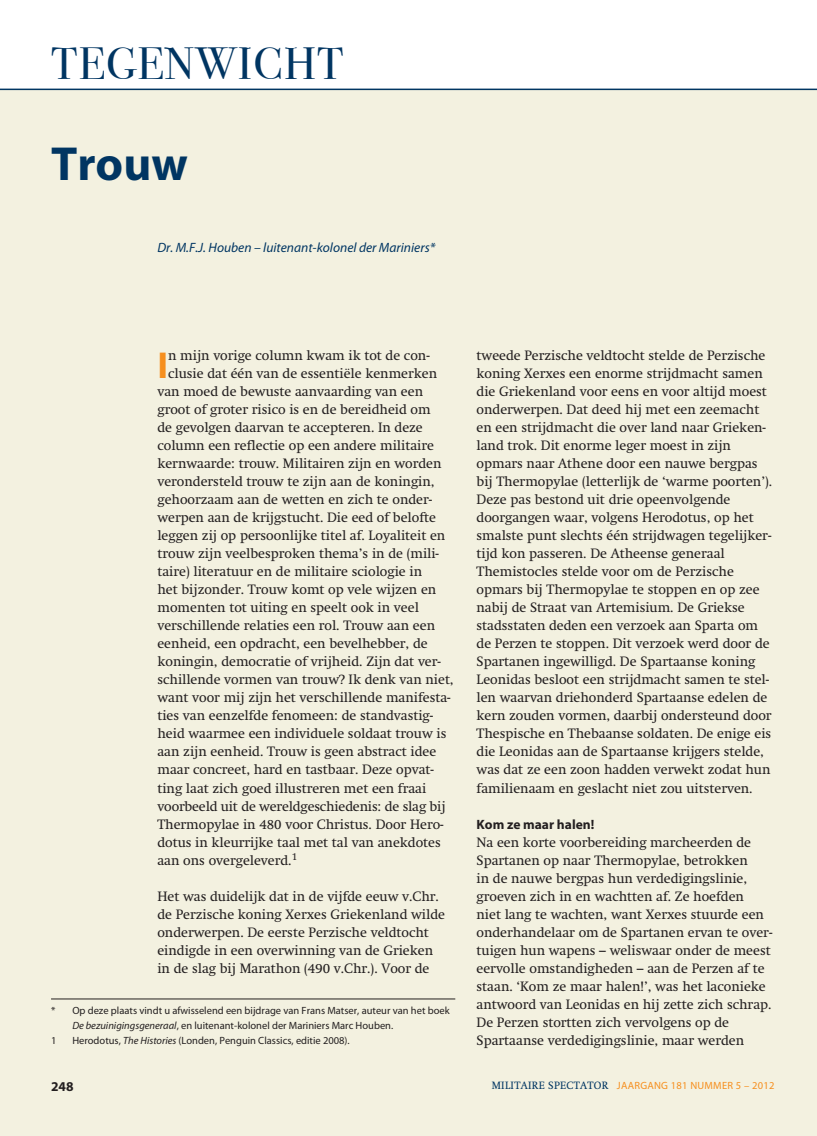
<style>
.page{position:relative;width:817px;height:1136px;background:#fff}
.page>*{position:absolute;margin:0;border:0;box-sizing:border-box;transform-origin:0 0}
.t1{font:700 48px "Myriad Pro";color:#003562}
.t2{font:45px "Bodoni Svty Two OSITCTT Book";letter-spacing:.03em;color:#003562}
.t3{font:700 37.65px "Myriad Pro";color:#f68f1e}
.t4{font:13.5px/18px "Swift";color:#231f20}
.t5{font:italic 13.5px "Myriad Pro";color:#003562}
.t6{font:700 13.5px "Myriad Pro";color:#231f20}
.t7{font:10.5px "Myriad Pro";color:#231f20}
.t8{font:10.5px "Myriad Pro";letter-spacing:.025em;color:#f68f1e}
.s1{font-style:italic}
.s2{font-family:"Swift";color:#003562}
</style>
<div class="page">
<div style="left:0;top:89px;width:816px;height:1046px;background:#f3f1e0"></div>
<hr style="left:0;top:89px;width:816px;height:1px;background:#003562">
<hr style="left:51px;top:998px;width:404px;height:1px;background:#231f20">
<h2 class="t2" style="left:51px;top:37px;width:294px">TEGENWICHT</h2>
<h1 class="t1" style="left:51px;top:146px;width:138px">Trouw</h1>
<p class="t5" style="left:157px;top:242px;width:279px">Dr. M.F.J. Houben – luitenant-kolonel der Mariniers*</p>
<h3 class="t3" style="left:157px;top:351px;width:12px">I</h3>
<p class="t4" style="left:168px;top:348px;width:263px">n mijn vorige column kwam ik tot de con-</p>
<p class="t4" style="left:168px;top:366px;width:270px">clusie dat één van de essentiële kenmerken</p>
<p class="t4" style="left:157px;top:384px;width:267px">van moed de bewuste aanvaarding van een</p>
<p class="t4" style="left:157px;top:402px;width:275px">groot of groter risico is en de bereidheid om</p>
<p class="t4" style="left:157px;top:420px;width:267px">de gevolgen daarvan te accepteren. In deze</p>
<p class="t4" style="left:157px;top:438px;width:278px">column een reflectie op een andere militaire</p>
<p class="t4" style="left:157px;top:456px;width:285px">kernwaarde: trouw. Militairen zijn en worden</p>
<p class="t4" style="left:157px;top:474px;width:278px">verondersteld trouw te zijn aan de koningin,</p>
<p class="t4" style="left:157px;top:492px;width:276px">gehoorzaam aan de wetten en zich te onder-</p>
<p class="t4" style="left:157px;top:510px;width:280px">werpen aan de krijgstucht. Die eed of belofte</p>
<p class="t4" style="left:157px;top:528px;width:289px">leggen zij op persoonlijke titel af. Loyaliteit en</p>
<p class="t4" style="left:157px;top:546px;width:283px">trouw zijn veelbesproken thema’s in de (mili-</p>
<p class="t4" style="left:157px;top:564px;width:266px">taire) literatuur en de militaire sciologie in</p>
<p class="t4" style="left:157px;top:582px;width:280px">het bijzonder. Trouw komt op vele wijzen en</p>
<p class="t4" style="left:157px;top:600px;width:263px">momenten tot uiting en speelt ook in veel</p>
<p class="t4" style="left:157px;top:618px;width:279px">verschillende relaties een rol. Trouw aan een</p>
<p class="t4" style="left:157px;top:636px;width:272px">eenheid, een opdracht, een bevelhebber, de</p>
<p class="t4" style="left:157px;top:654px;width:285px">koningin, democratie of vrijheid. Zijn dat ver-</p>
<p class="t4" style="left:157px;top:672px;width:298px">schillende vormen van trouw? Ik denk van niet,</p>
<p class="t4" style="left:157px;top:690px;width:295px">want voor mij zijn het verschillende manifesta-</p>
<p class="t4" style="left:157px;top:708px;width:277px">ties van eenzelfde fenomeen: de standvastig-</p>
<p class="t4" style="left:157px;top:726px;width:290px">heid waarmee een individuele soldaat trouw is</p>
<p class="t4" style="left:157px;top:744px;width:280px">aan zijn eenheid. Trouw is geen abstract idee</p>
<p class="t4" style="left:157px;top:762px;width:278px">maar concreet, hard en tastbaar. Deze opvat-</p>
<p class="t4" style="left:157px;top:780px;width:270px">ting laat zich goed illustreren met een fraai</p>
<p class="t4" style="left:157px;top:798px;width:289px">voorbeeld uit de wereldgeschiedenis: de slag bij</p>
<p class="t4" style="left:157px;top:816px;width:287px">Thermopylae in 480 voor Christus. Door Hero-</p>
<p class="t4" style="left:157px;top:834px;width:285px">dotus in kleurrijke taal met tal van anekdotes</p>
<p class="t4" style="left:157px;top:852px;width:141px">aan ons overgeleverd.<sup>1</sup></p>
<p class="t4" style="left:157px;top:888px;width:289px">Het was duidelijk dat in de vijfde eeuw v.Chr. de Perzische koning Xerxes Griekenland wilde onderwerpen. De eerste Perzische veldtocht eindigde in een overwinning van de Grieken in de slag bij Marathon (490 v.Chr.). Voor de</p>
<p class="t7" style="left:51px;top:1006px;width:400px">* Op deze plaats vindt u afwisselend een bijdrage van Frans Matser, auteur van het boek</p>
<p class="t7" style="left:72px;top:1021px;width:322px"><span class="s1">De bezuinigingsgeneraal</span>, en luitenant-kolonel der Mariniers Marc Houben.</p>
<p class="t7" style="left:51px;top:1036px;width:7px">1</p>
<p class="t7" style="left:72px;top:1036px;width:279px">Herodotus, <span class="s1">The Histories</span> (Londen, Penguin Classics, editie 2008).</p>
<p class="t4" style="left:476px;top:348px;width:297px">tweede Perzische veldtocht stelde de Perzische koning Xerxes een enorme strijdmacht samen die Griekenland voor eens en voor altijd moest onderwerpen. Dat deed hij met een zeemacht en een strijdmacht die over land naar Grieken&shy;land trok. Dit enorme leger moest in zijn opmars naar Athene door een nauwe bergpas bij Thermopylae (letterlijk de ‘warme poorten’).<br>Deze pas bestond uit drie opeenvolgende doorgangen waar, volgens Herodotus, op het smalste punt slechts één strijdwagen tegelijker&shy;tijd kon passeren. De Atheense generaal Themistocles stelde voor om de Perzische opmars bij Thermopylae te stoppen en op zee nabij de Straat van Artemisium. De Griekse stadsstaten deden een verzoek aan Sparta om de Perzen te stoppen. Dit verzoek werd door de Spartanen ingewilligd. De Spartaanse koning Leonidas besloot een strijdmacht samen te stel&shy;len waarvan driehonderd Spartaanse edelen de kern zouden vormen, daarbij ondersteund door Thespische en Thebaanse soldaten. De enige eis die Leonidas aan de Spartaanse krijgers stelde, was dat ze een zoon hadden verwekt zodat hun familienaam en geslacht niet zou uitsterven.</p>
<p class="t6" style="left:476px;top:818px;width:119px">Kom ze maar halen!</p>
<p class="t4" style="left:476px;top:834px;width:297px">Na een korte voorbereiding marcheerden de Spartanen op naar Thermopylae, betrokken<br>in de nauwe bergpas hun verdedigingslinie, groeven zich in en wachtten af. Ze hoefden<br>niet lang te wachten, want Xerxes stuurde een onderhandelaar om de Spartanen ervan te over&shy;tuigen hun wapens – weliswaar onder de meest eervolle omstandigheden – aan de Perzen af te staan. ‘Kom ze maar halen!’, was het laconieke antwoord van Leonidas en hij zette zich schrap.<br>De Perzen stortten zich vervolgens op de Spartaanse verdedigingslinie, maar werden</p>
<p class="t6" style="left:51px;top:1081px;width:24px">248</p>
<p class="t8" style="left:491px;top:1080px;width:284px"><span class="s2">MILITAIRE SPECTATOR</span> JAARGANG 181 NUMMER 5 – 2012</p>
</div>
